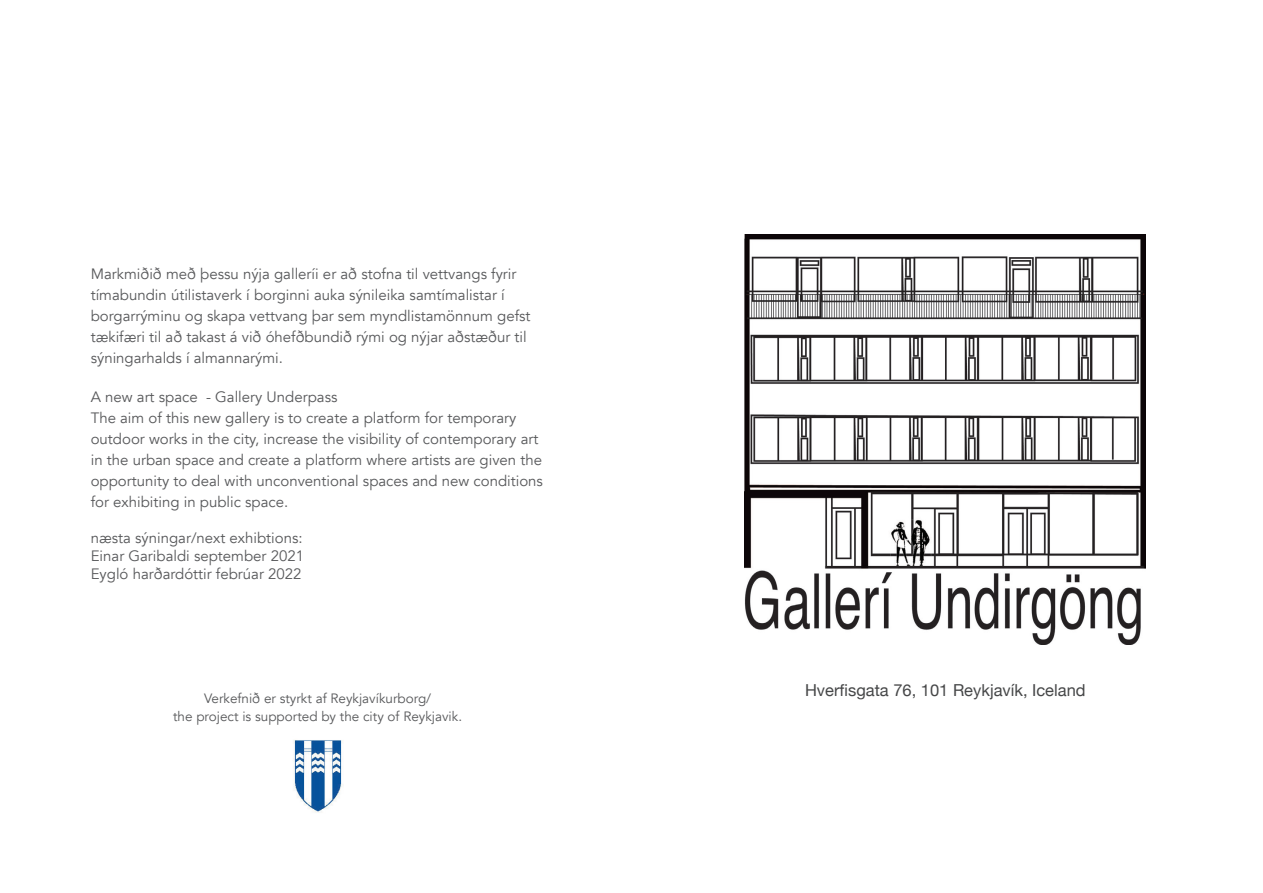
<style>
.page{position:relative;width:1263px;height:893px;background:#fff}
.page>*{position:absolute;margin:0;border:0;box-sizing:border-box;transform-origin:0 0}
.t1{font:16.5px "Helvetica Neue";color:#464748}
.t2{font:15px/21px "Avenir";color:#57585a}
.t3{font:13.5px/18px "Avenir";color:#57585a;text-align:center}
</style>
<div class="page">
<img style="left:745px;top:234px;width:401px;height:410px">
<img style="left:293px;top:740px;width:50px;height:73px">
<p class="t2" style="left:91px;top:263px;width:441px">Markmiðið með þessu nýja galleríi er að stofna til vettvangs fyrir tímabundin útilistaverk í borginni auka sýnileika samtímalistar í borgarrýminu og skapa vettvang þar sem myndlistamönnum gefst tækifæri til að takast á við óhefðbundið rými og nýjar aðstæður til sýningarhalds í almannarými.</p>
<p class="t2" style="left:91px;top:386px;width:454px">A new art space - Gallery Underpass<br>The aim of this new gallery is to create a platform for temporary outdoor works in the city, increase the visibility of contemporary art in the urban space and create a platform where artists are given the opportunity to deal with unconventional spaces and new conditions for exhibiting in public space.</p>
<p class="t2" style="left:91px;top:529px;width:215px;line-height:18px;text-align:justify">næsta sýningar/next exhibtions:<br>Einar Garibaldi september 2021<br>Eygló harðardóttir febrúar 2022</p>
<p class="t3" style="left:173px;top:689px;width:290px">Verkefnið er styrkt af Reykjavíkurborg/<br>the project is supported by the city of Reykjavik.</p>
<p class="t1" style="left:805px;top:679px;width:282px">Hverfisgata 76, 101 Reykjavík, Iceland</p>
</div>
